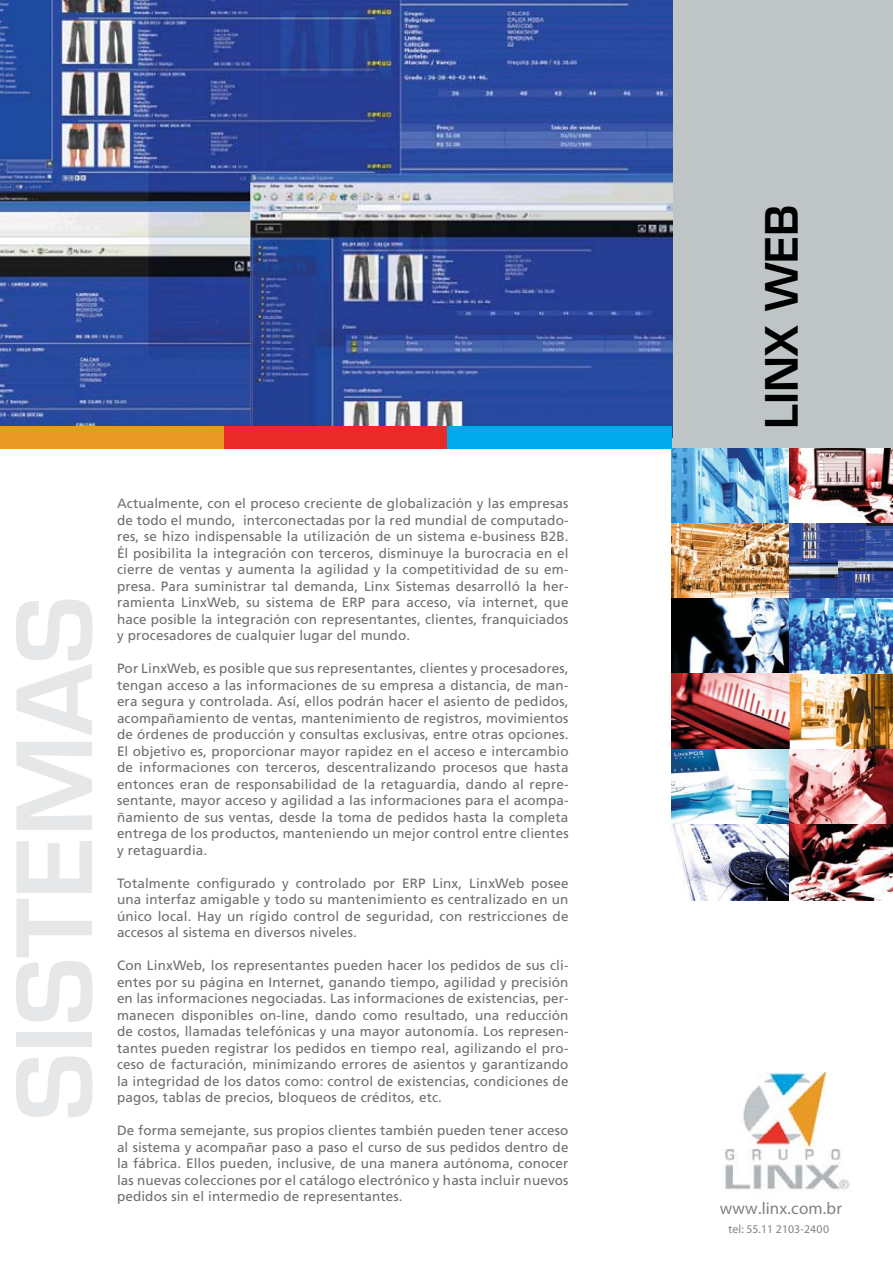
<style>
.page{position:relative;width:893px;height:1263px;background:#fff}
.page>*{position:absolute;margin:0;border:0;box-sizing:border-box;transform-origin:0 0}
.t1{font:600 100.5px "Eurostile LT Std";color:#e6e7e8}
.t2{font:600 43.5px "Eurostile LT Std";color:#000}
.t3{font:16.95px "Myriad Pro";letter-spacing:.01em;color:#808285}
.t4{font:13.5px/16.5px "Frutiger LT Std";letter-spacing:.01em;color:#6e6f71;text-align:justify}
.t5{font:11.85px "Myriad Pro";letter-spacing:.01em;color:#808285}
</style>
<div class="page">
<img style="left:671px;top:448px;width:119px;height:376px">
<img style="left:789px;top:448px;width:104px;height:235px">
<div style="left:0;top:0;width:893px;height:447px;background:#bfc4c7"></div>
<img style="left:722px;top:1072px;width:128px;height:118px">
<div style="left:671px;top:425px;width:222px;height:23px;background:#bfc4c7"></div>
<img style="left:790px;top:674px;width:103px;height:150px">
<img style="left:671px;top:824px;width:118px;height:76px">
<img style="left:789px;top:824px;width:104px;height:76px">
<img style="left:0;top:0;width:672px;height:426px">
<div style="left:0;top:426px;width:226px;height:23px;background:#eb9926"></div>
<div style="left:224px;top:426px;width:224px;height:23px;background:#e82b29"></div>
<div style="left:447px;top:426px;width:225px;height:23px;background:#00abeb"></div>
<h1 class="t1" style="left:-8px;top:1121px;width:526px;rotate:-90deg">SISTEMAS</h1>
<p class="t4" style="left:117px;top:495px;width:453px">Actualmente, con el proceso creciente de globalización y las empresas de todo el mundo, interconectadas por la red mundial de computado&shy;res, se hizo indispensable la utilización de un sistema e-business B2B.<br>Él posibilita la integración con terceros, disminuye la burocracia en el cierre de ventas y aumenta la agilidad y la competitividad de su em&shy;presa. Para suministrar tal demanda, Linx Sistemas desarrolló la her&shy;ramienta LinxWeb, su sistema de ERP para acceso, vía internet, que hace posible la integración con representantes, clientes, franquiciados y procesadores de cualquier lugar del mundo.</p>
<p class="t4" style="left:117px;top:660px;width:453px">Por LinxWeb, es posible que sus representantes, clientes y procesadores, tengan acceso a las informaciones de su empresa a distancia, de man&shy;era segura y controlada. Así, ellos podrán hacer el asiento de pedidos, acompañamiento de ventas, mantenimiento de registros, movimientos de órdenes de producción y consultas exclusivas, entre otras opciones.<br>El objetivo es, proporcionar mayor rapidez en el acceso e intercambio de informaciones con terceros, descentralizando procesos que hasta entonces eran de responsabilidad de la retaguardia, dando al repre&shy;sentante, mayor acceso y agilidad a las informaciones para el acompa&shy;ñamiento de sus ventas, desde la toma de pedidos hasta la completa entrega de los productos, manteniendo un mejor control entre clientes y retaguardia.</p>
<p class="t4" style="left:117px;top:875px;width:453px">Totalmente configurado y controlado por ERP Linx, LinxWeb posee una interfaz amigable y todo su mantenimiento es centralizado en un único local. Hay un rígido control de seguridad, con restricciones de accesos al sistema en diversos niveles.</p>
<p class="t4" style="left:117px;top:957px;width:453px">Con LinxWeb, los representantes pueden hacer los pedidos de sus cli&shy;entes por su página en Internet, ganando tiempo, agilidad y precisión en las informaciones negociadas. Las informaciones de existencias, per&shy;manecen disponibles on-line, dando como resultado, una reducción de costos, llamadas telefónicas y una mayor autonomía. Los represen&shy;tantes pueden registrar los pedidos en tiempo real, agilizando el pro&shy;ceso de facturación, minimizando errores de asientos y garantizando la integridad de los datos como: control de existencias, condiciones de pagos, tablas de precios, bloqueos de créditos, etc.</p>
<p class="t4" style="left:117px;top:1122px;width:453px">De forma semejante, sus propios clientes también pueden tener acceso al sistema y acompañar paso a paso el curso de sus pedidos dentro de la fábrica. Ellos pueden, inclusive, de una manera autónoma, conocer las nuevas colecciones por el catálogo electrónico y hasta incluir nuevos pedidos sin el intermedio de representantes.</p>
<h2 class="t2" style="left:754px;top:429px;width:226px;rotate:-90deg">LINX WEB</h2>
<p class="t3" style="left:720px;top:1198px;width:124px">www.linx.com.br</p>
<p class="t5" style="left:728px;top:1221px;width:102px">tel: 55.11 2103-2400</p>
</div>
